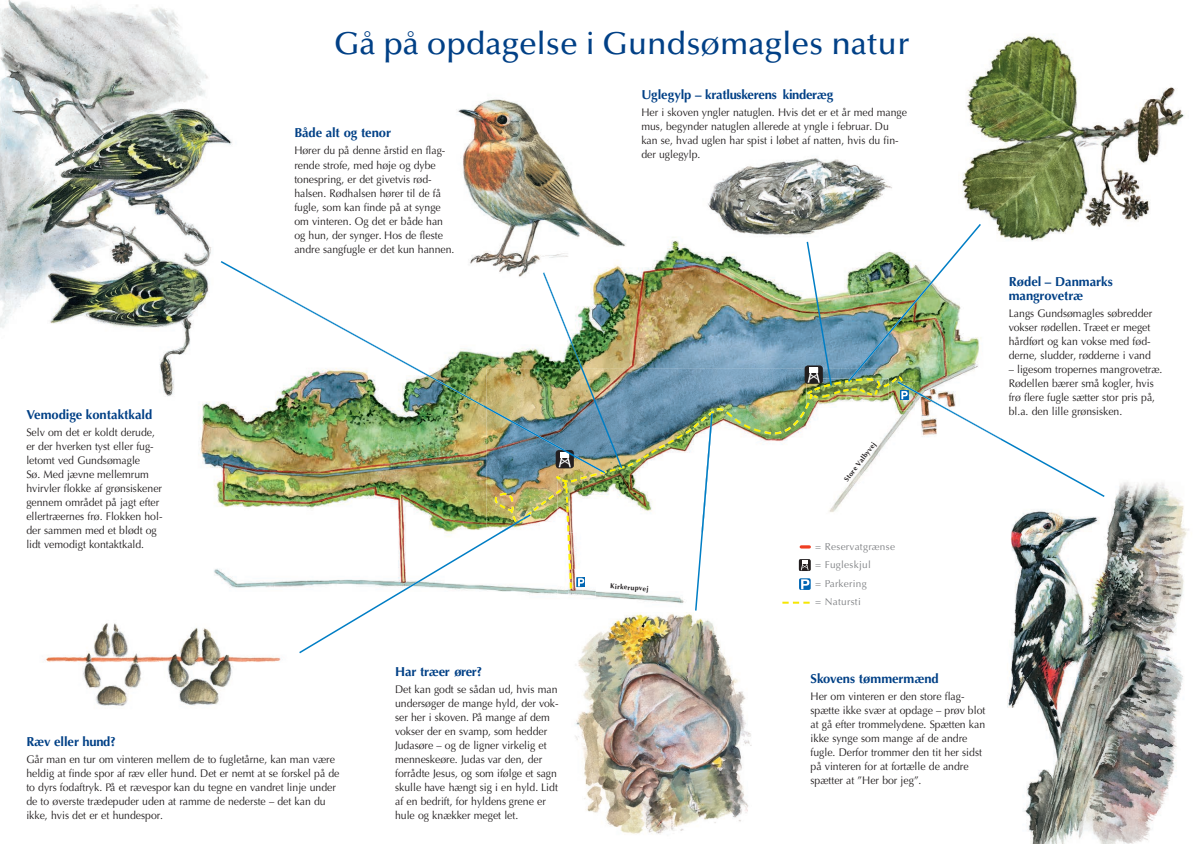
<style>
.page{position:relative;width:1193px;height:844px;background:#fff}
.page>*{position:absolute;margin:0;border:0;box-sizing:border-box;transform-origin:0 0}
.t1{font:500 32px "Optima LT Std";color:#014086}
.t2{font:700 13px/14px "Optima LT Std";letter-spacing:-.01em;color:#014086}
.t3{font:11px/14px "Optima LT Std";color:#231f20;scale:.95 1}
.t4{font:10px/18.4px "Optima LT Std";letter-spacing:.03em;color:#808285}
.t5{font:700 7px "Optima LT Std";color:#231f20}
</style>
<div class="page">
<img style="left:200px;top:237px;width:611px;height:374px">
<img style="left:685px;top:369px;width:126px;height:163px">
<svg style="left:685px;top:378px;width:160px;height:145px"></svg>
<svg style="left:782px;top:601px;width:27px;height:2px"></svg>
<svg style="left:801px;top:545px;width:8px;height:3px"></svg>
<div style="left:799px;top:578px;width:11px;height:12px;background:#0166b3;border-radius:2px"></div>
<svg style="left:801px;top:579px;width:8px;height:10px"></svg>
<div style="left:798px;top:559px;width:12px;height:12px;border:1px solid #231f20;border-radius:2px"></div>
<svg style="left:800px;top:560px;width:8px;height:10px"></svg>
<img style="left:0;top:0;width:251px;height:401px">
<img style="left:695px;top:158px;width:197px;height:84px">
<img style="left:962px;top:35px;width:223px;height:189px">
<img style="left:1007px;top:482px;width:182px;height:362px">
<img style="left:1007px;top:497px;width:4px;height:130px">
<img style="left:434px;top:99px;width:200px;height:172px">
<img style="left:46px;top:623px;width:235px;height:83px">
<img style="left:575px;top:613px;width:177px;height:221px">
<svg style="left:693px;top:410px;width:21px;height:200px"></svg>
<img style="left:221px;top:261px;width:384px;height:212px">
<img style="left:251px;top:277px;width:48px;height:130px">
<img style="left:299px;top:271px;width:386px;height:382px">
<img style="left:722px;top:224px;width:382px;height:273px">
<p class="t2" style="left:26px;top:407px;width:128px">Vemodige kontaktkald</p>
<p class="t3" style="left:26px;top:425px;width:145px">Selv om det er koldt derude, er der hverken tyst eller fug&shy;letomt ved Gundsømagle<br>Sø. Med jævne mellemrum hvirvler flokke af grønsiskener gennem området på jagt efter ellertræernes frø. Flokken hol&shy;der sammen med et blødt og lidt vemodigt kontaktkald.</p>
<h1 class="t1" style="left:334px;top:25px;width:576px">Gå på opdagelse i Gundsømagles natur</h1>
<p class="t2" style="left:294px;top:126px;width:98px">Både alt og tenor</p>
<p class="t3" style="left:294px;top:144px;width:170px">Hører du på denne årstid en flag&shy;rende strofe, med høje og dybe tonespring, er det givetvis rød&shy;halsen. Rødhalsen hører til de få fugle, som kan finde på at synge om vinteren. Og det er både han og hun, der synger. Hos de fleste andre sangfugle er det kun hannen.</p>
<p class="t2" style="left:641px;top:88px;width:193px">Uglegylp – kratluskerens kinderæg</p>
<p class="t3" style="left:641px;top:106px;width:281px">Her i skoven yngler natuglen. Hvis det er et år med mange mus, begynder natuglen allerede at yngle i februar. Du kan se, hvad uglen har spist i løbet af natten, hvis du fin&shy;der uglegylp.</p>
<p class="t5" style="left:610px;top:582px;width:40px;rotate:4deg">Kirkerupvej</p>
<p class="t5" style="left:842px;top:478px;width:49px;rotate:-53deg">Store Valbyvej</p>
<p class="t4" style="left:815px;top:537px;width:81px">= Reservatgrænse = Fugleskjul<br>= Parkering<br>= Natursti</p>
<p class="t2" style="left:1008px;top:275px;width:105px">Rødel – Danmarks mangrovetræ</p>
<p class="t3" style="left:1008px;top:307px;width:152px">Langs Gundsømagles søbredder vokser rødellen. Træet er meget hårdført og kan vokse med fød&shy;derne, sludder, rødderne i vand</p>
<p class="t3" style="left:1008px;top:363px;width:163px">– ligesom tropernes mangrovetræ.<br>Rødellen bærer små kogler, hvis frø flere fugle sætter stor pris på, bl.a. den lille grønsisken.</p>
<p class="t2" style="left:26px;top:734px;width:91px">Ræv eller hund?</p>
<p class="t3" style="left:26px;top:752px;width:331px">Går man en tur om vinteren mellem de to fugletårne, kan man være heldig at finde spor af ræv eller hund. Det er nemt at se forskel på de to dyrs fodaftryk. På et rævespor kan du tegne en vandret linje under de to øverste trædepuder uden at ramme de nederste – det kan du ikke, hvis det er et hundespor.</p>
<p class="t2" style="left:395px;top:664px;width:89px">Har træer ører?</p>
<p class="t3" style="left:395px;top:682px;width:174px">Det kan godt se sådan ud, hvis man undersøger de mange hyld, der vok&shy;ser her i skoven. På mange af dem vokser der en svamp, som hedder<br>Judasøre – og de ligner virkelig et menneskeøre. Judas var den, der forrådte Jesus, og som ifølge et sagn skulle have hængt sig i en hyld. Lidt af en bedrift, for hyldens grene er hule og knækker meget let.</p>
<p class="t2" style="left:810px;top:671px;width:130px">Skovens tømmermænd</p>
<p class="t3" style="left:810px;top:689px;width:185px">Her om vinteren er den store flag&shy;spætte ikke svær at opdage – prøv blot at gå efter trommelydene. Spætten kan ikke synge som mange af de andre fugle. Derfor trommer den tit her sidst på vinteren for at fortælle de andre spætter at ”Her bor jeg”.</p>
</div>
